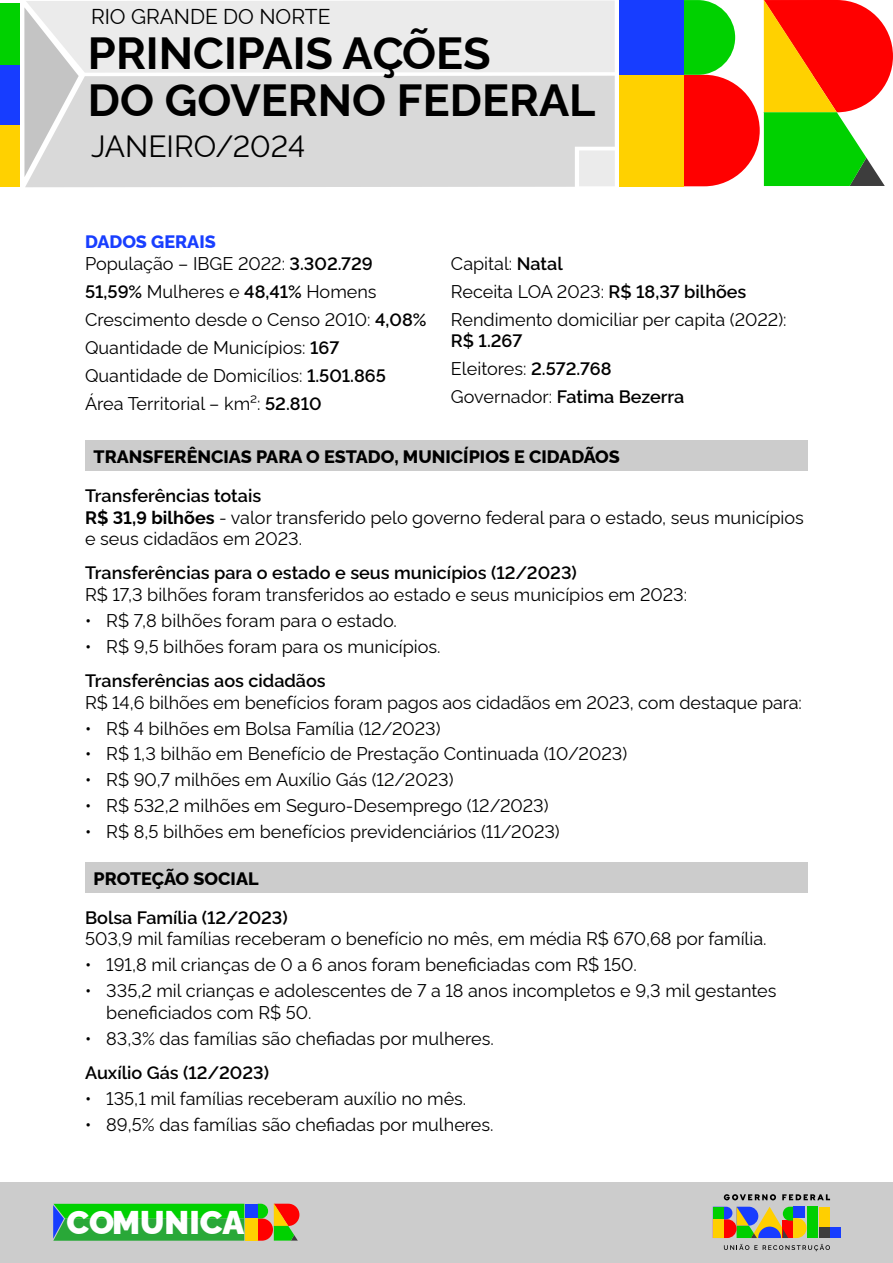
<style>
.page{position:relative;width:893px;height:1263px;background:#fff}
.page>*{position:absolute;margin:0;border:0;box-sizing:border-box;transform-origin:0 0}
.t1{font:700 45px/46.5px "Rawline";color:#000}
.t2{font:900 32.85px "Rawline";color:#fff}
.t3{font:30px "Rawline";color:#000}
.t4{font:21px "Rawline";color:#000}
.t5{font:18px/27.9px "Rawline";color:#000}
.t6{font:600 18px/27.9px "Rawline";color:#000}
.t7{font:800 18px "Rawline";color:#000}
.s1{font-weight:800;color:#183eff}
.s2{font-weight:600}
.s3{font-weight:400}
.s4{font-weight:700}
</style>
<div class="page">
<svg style="left:24px;top:0;width:591px;height:177px;background:#eaeaea"></svg>
<div style="left:25px;top:76px;width:590px;height:111px;background:#d9d9d9"></div>
<div style="left:579px;top:150px;width:36px;height:36px;background:#ebebeb"></div>
<div style="left:0;top:3px;width:20px;height:62px;background:#00d100"></div>
<div style="left:0;top:65px;width:20px;height:62px;background:#173dff"></div>
<div style="left:0;top:125px;width:20px;height:61px;background:#ffd100"></div>
<div style="left:619px;top:0;width:64px;height:75px;background:#173dff"></div>
<div style="left:619px;top:75px;width:64px;height:111px;background:#ffd100"></div>
<svg style="left:683px;top:0;width:210px;height:186px"></svg>
<div style="left:0;top:1182px;width:893px;height:81px;background:#ccc"></div>
<svg style="left:724px;top:1244px;width:106px;height:7px"></svg>
<div style="left:819px;top:1207px;width:11px;height:20px;background:#ffcf00"></div>
<div style="left:830px;top:1227px;width:11px;height:11px;background:#173dff"></div>
<div style="left:819px;top:1227px;width:11px;height:11px;background:#3d3d3d"></div>
<div style="left:807px;top:1207px;width:10px;height:31px;background:#00cf00"></div>
<svg style="left:713px;top:1207px;width:94px;height:31px;background:#979060"></svg>
<svg style="left:724px;top:1194px;width:52px;height:6px"></svg>
<svg style="left:782px;top:1194px;width:48px;height:6px"></svg>
<div style="left:245px;top:1204px;width:13px;height:14px;background:#173dff"></div>
<div style="left:245px;top:1218px;width:13px;height:23px;background:#ffd100"></div>
<svg style="left:53px;top:1204px;width:191px;height:37px;background:#1cb52b"></svg>
<svg style="left:258px;top:1204px;width:41px;height:37px"></svg>
<div style="left:85px;top:440px;width:723px;height:31px;background:#ccc"></div>
<div style="left:85px;top:862px;width:723px;height:31px;background:#ccc"></div>
<p class="t4" style="left:91px;top:0;width:241px">RIO GRANDE DO NORTE</p>
<h1 class="t1" style="left:88px;top:26px;width:509px">PRINCIPAIS AÇÕES<br>DO GOVERNO FEDERAL</h1>
<h3 class="t3" style="left:91px;top:123px;width:216px">JANEIRO/2024</h3>
<p class="t5" style="left:85px;top:229px;width:289px;line-height:21.6px"><span class="s1">DADOS GERAIS<br></span>População – IBGE 2022: <span class="s2">3.302.729</span></p>
<p class="t5" style="left:85px;top:276px;width:343px"><span class="s2">51,59%</span> Mulheres e <span class="s2">48,41%</span> Homens Crescimento desde o Censo 2010: <span class="s2">4,08% </span>Quantidade de Municípios: <span class="s2">167<br></span>Quantidade de Domicílios: <span class="s2">1.501.865<br></span>Área Territorial – km²: <span class="s2">52.810</span></p>
<p class="t5" style="left:451px;top:248px;width:337px">Capital: <span class="s2">Natal<br></span>Receita LOA 2023: <span class="s2">R$ 18,37 bilhões<br></span>Rendimento domiciliar per capita (2022):</p>
<p class="t6" style="left:451px;top:325px;width:235px">R$ 1.267<br><span class="s3">Eleitores:</span> 2.572.768<br><span class="s3">Governador:</span> Fatima Bezerra</p>
<p class="t7" style="left:94px;top:443px;width:528px">TRANSFERÊNCIAS PARA O ESTADO, MUNICÍPIOS E CIDADÃOS</p>
<p class="t5" style="left:85px;top:483px;width:720px;line-height:21.6px"><span class="s2">Transferências totais<br></span><span class="s4">R$ 31,9 bilhões</span> - valor transferido pelo governo federal para o estado, seus municípios e seus cidadãos em 2023.</p>
<p class="t6" style="left:85px;top:557px;width:493px">Transferências para o estado e seus municípios (12/2023)</p>
<p class="t5" style="left:85px;top:579px;width:604px">R$ 17,3 bilhões foram transferidos ao estado e seus municípios em 2023:</p>
<p class="t5" style="left:85px;top:605px;width:313px">• R$ 7,8 bilhões foram para o estado.</p>
<p class="t5" style="left:85px;top:631px;width:357px">• R$ 9,5 bilhões foram para os municípios.</p>
<p class="t6" style="left:85px;top:665px;width:242px">Transferências aos cidadãos</p>
<p class="t5" style="left:85px;top:686px;width:718px">R$ 14,6 bilhões em benefícios foram pagos aos cidadãos em 2023, com destaque para:</p>
<p class="t5" style="left:85px;top:712px;width:357px">• R$ 4 bilhões em Bolsa Família (12/2023)</p>
<p class="t5" style="left:85px;top:738px;width:544px">• R$ 1,3 bilhão em Benefício de Prestação Continuada (10/2023)</p>
<p class="t5" style="left:85px;top:764px;width:370px">• R$ 90,7 milhões em Auxílio Gás (12/2023)</p>
<p class="t5" style="left:85px;top:790px;width:465px">• R$ 532,2 milhões em Seguro-Desemprego (12/2023)</p>
<p class="t5" style="left:85px;top:816px;width:476px">• R$ 8,5 bilhões em benefícios previdenciários (11/2023)</p>
<p class="t7" style="left:94px;top:865px;width:167px">PROTEÇÃO SOCIAL</p>
<p class="t6" style="left:85px;top:902px;width:204px">Bolsa Família (12/2023)</p>
<p class="t5" style="left:85px;top:923px;width:683px">503,9 mil famílias receberam o benefício no mês, em média R$ 670,68 por família.</p>
<p class="t5" style="left:85px;top:949px;width:553px">• 191,8 mil crianças de 0 a 6 anos foram beneficiadas com R$ 150.</p>
<p class="t5" style="left:106px;top:978px;width:672px;line-height:21.6px;text-indent:-21px">• 335,2 mil crianças e adolescentes de 7 a 18 anos incompletos e 9,3 mil gestantes beneficiados com R$ 50.</p>
<p class="t5" style="left:85px;top:1022px;width:410px">• 83,3% das famílias são chefiadas por mulheres.</p>
<p class="t6" style="left:85px;top:1057px;width:185px">Auxílio Gás (12/2023)</p>
<p class="t5" style="left:85px;top:1082px;width:383px">• 135,1 mil famílias receberam auxílio no mês.</p>
<p class="t5" style="left:85px;top:1108px;width:410px">• 89,5% das famílias são chefiadas por mulheres.</p>
<h2 class="t2" style="left:67px;top:1197px;width:179px">COMUNICA</h2>
</div>
